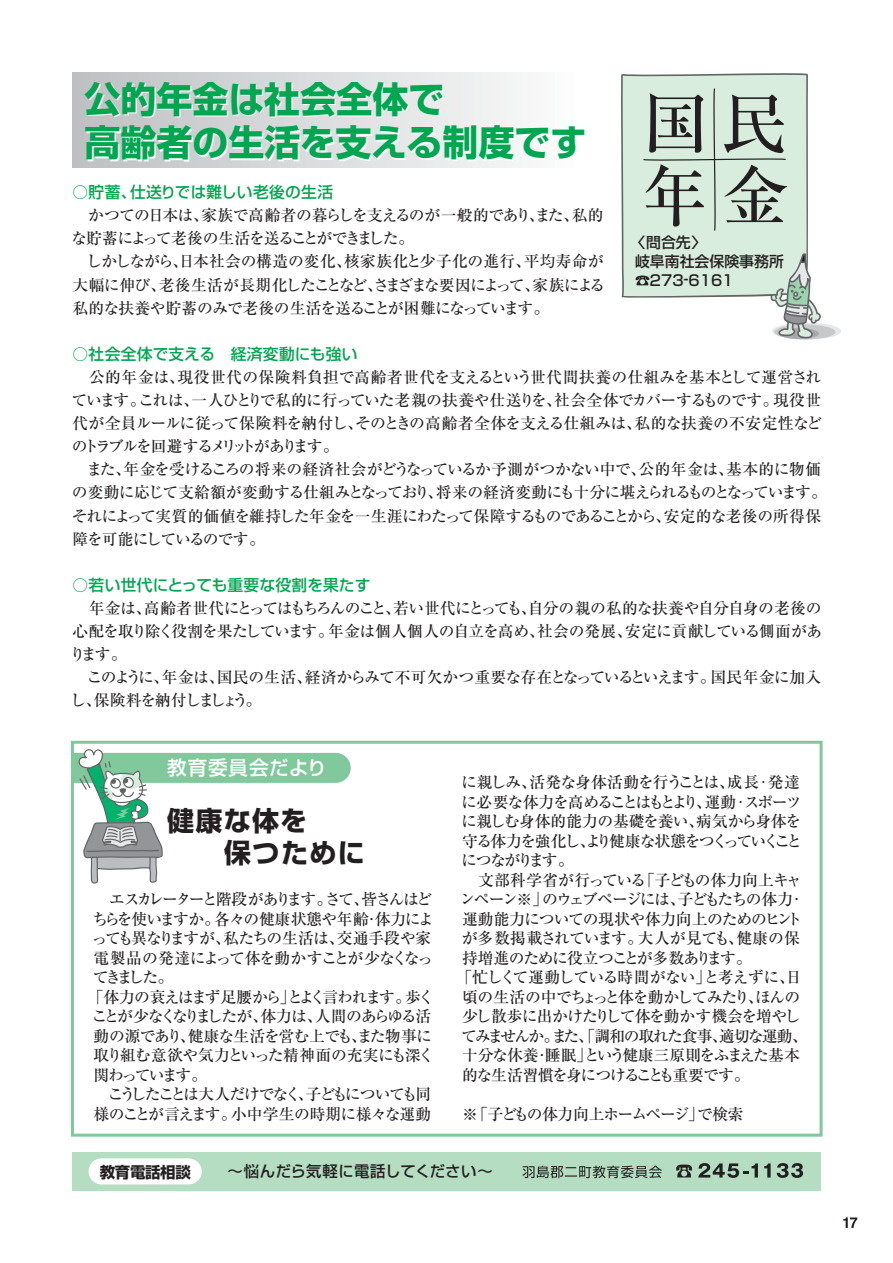
<style>
.page{position:relative;width:893px;height:1263px;background:#fff}
.page>*{position:absolute;margin:0;border:0;box-sizing:border-box;transform-origin:0 0}
.t1{font:500 66px "Ryumin";color:#231f20}
.t2{font:700 36px/43.5px "Shin Go";color:#00a650}
.t3{font:700 27px/32.2px "Shin Go";letter-spacing:.05em;color:#231f20}
.t4{font:500 19.5px "Shin Go";letter-spacing:.05em;color:#fff}
.t5{font:500 15.75px/23.1px "Ryumin";letter-spacing:-.055em;color:#231f20}
.t6{font:500 15.75px "Ryumin";letter-spacing:-.035em;color:#231f20}
.t7{font:500 15.75px "Ryumin";letter-spacing:-.105em;color:#231f20}
.t8{font:500 15.75px "Ryumin";letter-spacing:-.1em;color:#231f20}
.t9{font:500 15.75px "Ryumin";letter-spacing:-.125em;color:#231f20}
.t10{font:500 15.75px "Ryumin";letter-spacing:-.095em;color:#231f20}
.t11{font:500 15.75px "Ryumin";letter-spacing:-.15em;color:#231f20}
.t12{font:500 15.75px "Ryumin";letter-spacing:-.13em;color:#231f20}
.t13{font:500 15.75px "Ryumin";letter-spacing:-.03em;color:#231f20}
.t14{font:500 15.75px "Ryumin";letter-spacing:-.025em;color:#231f20}
.t15{font:500 15.75px "Ryumin";letter-spacing:-.02em;color:#231f20}
.t16{font:500 15.75px "Ryumin";color:#231f20}
.t17{font:500 15.75px "Ryumin";letter-spacing:-.08em;color:#231f20}
.t18{font:500 15.75px "Ryumin";letter-spacing:-.135em;color:#231f20}
.t19{font:500 15.45px "Shin Go";letter-spacing:.015em;color:#231f20}
.t20{font:700 15.45px "Shin Go";letter-spacing:-.02em;color:#231f20}
.t21{font:500 14.85px "Shin Go";color:#231f20}
.s1{font-family:"Shin Go";color:#00a650}
</style>
<div class="page">
<div style="left:72px;top:72px;width:503px;height:96px;background:linear-gradient(to right,#bdbfc1,#fbfcfc)"></div>
<svg style="left:772px;top:323px;width:69px;height:17px"></svg>
<div style="left:774px;top:325px;width:61px;height:14px;background:#c6c8ca;border-radius:50%"></div>
<svg style="left:621px;top:73px;width:200px;height:266px"></svg>
<svg style="left:843px;top:1217px;width:14px;height:11px"></svg>
<div style="left:71px;top:741px;width:751px;height:396px;border:3px solid #81c99c"></div>
<div style="left:72px;top:1152px;width:749px;height:39px;background:#b4ddc1"></div>
<div style="left:88px;top:1158px;width:114px;height:26px;background:#fff;border-radius:13px"></div>
<svg style="left:522px;top:1166px;width:139px;height:12px"></svg>
<svg style="left:676px;top:1165px;width:16px;height:12px"></svg>
<svg style="left:698px;top:1163px;width:60px;height:15px"></svg>
<svg style="left:764px;top:1163px;width:6px;height:15px"></svg>
<svg style="left:776px;top:1163px;width:27px;height:15px"></svg>
<svg style="left:72px;top:748px;width:279px;height:136px"></svg>
<svg style="left:622px;top:74px;width:197px;height:263px"></svg>
<p class="t2" style="left:85px;top:83px;width:704px">公的年金は社会全体で<br>高齢者の生活を支える制度です <sup>国民</sup></p>
<p class="t1" style="left:642px;top:173px;width:147px">年金</p>
<p class="t21" style="left:630px;top:236px;width:77px">〈問合先〉</p>
<p class="t21" style="left:635px;top:255px;width:150px">岐阜南社会保険事務所</p>
<p class="t21" style="left:650px;top:275px;width:85px">273-6161</p>
<p class="t5" style="left:71px;top:183px;width:535px"><span class="s1">○貯蓄、仕送りでは難しい老後の生活<br></span>　かつての日本は、家族で高齢者の暮らしを支えるのが一般的であり、また、私的な貯蓄によって老後の生活を送ることができました。<br>　しかしながら、日本社会の構造の変化、核家族化と少子化の進行、平均寿命が大幅に伸び、老後生活が長期化したことなど、さまざまな要因によって、家族による私的な扶養や貯蓄のみで老後の生活を送ることが困難になっています。</p>
<p class="t5" style="left:72px;top:345px;width:757px"><span class="s1">○社会全体で支える　経済変動にも強い<br></span>　公的年金は、現役世代の保険料負担で高齢者世代を支えるという世代間扶養の仕組みを基本として運営されています。これは、一人ひとりで私的に行っていた老親の扶養や仕送りを、社会全体でカバーするものです。現役世代が全員ルールに従って保険料を納付し、そのときの高齢者全体を支える仕組みは、私的な扶養の不安定性などのトラブルを回避するメリットがあります。<br>　また、年金を受けるころの将来の経済社会がどうなっているか予測がつかない中で、公的年金は、基本的に物価の変動に応じて支給額が変動する仕組みとなっており、将来の経済変動にも十分に堪えられるものとなっています。それによって実質的価値を維持した年金を一生涯にわたって保障するものであることから、安定的な老後の所得保障を可能にしているのです。</p>
<p class="t5" style="left:70px;top:576px;width:753px"><span class="s1">○若い世代にとっても重要な役割を果たす<br></span>　年金は、高齢者世代にとってはもちろんのこと、若い世代にとっても、自分の親の私的な扶養や自分自身の老後の心配を取り除く役割を果たしています。年金は個人個人の自立を高め、社会の発展、安定に貢献している側面があります。<br>　このように、年金は、国民の生活、経済からみて不可欠かつ重要な存在となっているといえます。国民年金に加入し、保険料を納付しましょう。</p>
<p class="t4" style="left:167px;top:761px;width:161px">教育委員会だより</p>
<p class="t3" style="left:167px;top:808px;width:199px">健康な体を<br>　　保つために</p>
<p class="t11" style="left:94px;top:894px;width:340px">　エスカレーターと階段があります。さて、皆さんはど</p>
<p class="t6" style="left:92px;top:914px;width:343px">ちらを使いますか。各々の健康状態や年齢・体力によ</p>
<p class="t5" style="left:92px;top:929px;width:341px">っても異なりますが、私たちの生活は、交通手段や家</p>
<p class="t5" style="left:94px;top:949px;width:341px">電製品の発達によって体を動かすことが少なくなっ</p>
<p class="t5" style="left:93px;top:968px;width:82px">てきました。</p>
<p class="t12" style="left:88px;top:992px;width:348px">「体力の衰えはまず足腰から」とよく言われます。歩く</p>
<p class="t7" style="left:92px;top:1011px;width:341px">ことが少なくなりましたが、体力は、人間のあらゆる活</p>
<p class="t5" style="left:94px;top:1027px;width:340px">動の源であり、健康な生活を営む上でも、また物事に</p>
<p class="t13" style="left:94px;top:1050px;width:342px">取り組む意欲や気力といった精神面の充実にも深く</p>
<p class="t18" style="left:94px;top:1070px;width:115px">関わっています。</p>
<p class="t9" style="left:94px;top:1089px;width:339px">　こうしたことは大人だけでなく、子どもについても同</p>
<p class="t14" style="left:94px;top:1109px;width:339px">様のことが言えます。小中学生の時期に様々な運動</p>
<p class="t5" style="left:461px;top:773px;width:340px">に親しみ、活発な身体活動を行うことは、成長･発達</p>
<p class="t8" style="left:461px;top:797px;width:342px">に必要な体力を高めることはもとより、運動･スポーツ</p>
<p class="t6" style="left:461px;top:816px;width:341px">に親しむ身体的能力の基礎を養い、病気から身体を</p>
<p class="t8" style="left:462px;top:836px;width:341px">守る体力を強化し、より健康な状態をつくっていくこと</p>
<p class="t9" style="left:461px;top:855px;width:114px">につながります。</p>
<p class="t15" style="left:462px;top:875px;width:341px">　文部科学省が行っている「子どもの体力向上キャ</p>
<p class="t7" style="left:459px;top:894px;width:346px">ンペーン※」のウェブページには、子どもたちの体力・</p>
<p class="t6" style="left:462px;top:914px;width:341px">運動能力についての現状や体力向上のためのヒント</p>
<p class="t16" style="left:462px;top:933px;width:339px">が多数掲載されています。大人が見ても、健康の保</p>
<p class="t5" style="left:462px;top:949px;width:291px">持増進のために役立つことが多数あります。</p>
<p class="t5" style="left:456px;top:968px;width:347px">「忙しくて運動している時間がない」と考えずに、日</p>
<p class="t5" style="left:462px;top:988px;width:339px">頃の生活の中でちょっと体を動かしてみたり、ほんの</p>
<p class="t5" style="left:462px;top:1007px;width:340px">少し散歩に出かけたりして体を動かす機会を増やし</p>
<p class="t10" style="left:461px;top:1031px;width:348px">てみませんか。また、「調和の取れた食事、適切な運動、</p>
<p class="t5" style="left:462px;top:1046px;width:339px">十分な休養・睡眠」という健康三原則をふまえた基本</p>
<p class="t17" style="left:462px;top:1070px;width:289px">的な生活習慣を身につけることも重要です。</p>
<p class="t5" style="left:462px;top:1105px;width:283px">※「子どもの体力向上ホームページ」で検索</p>
<p class="t20" style="left:100px;top:1166px;width:92px">教育電話相談</p>
<p class="t19" style="left:227px;top:1165px;width:267px">～悩んだら気軽に電話してください～</p>
</div>
